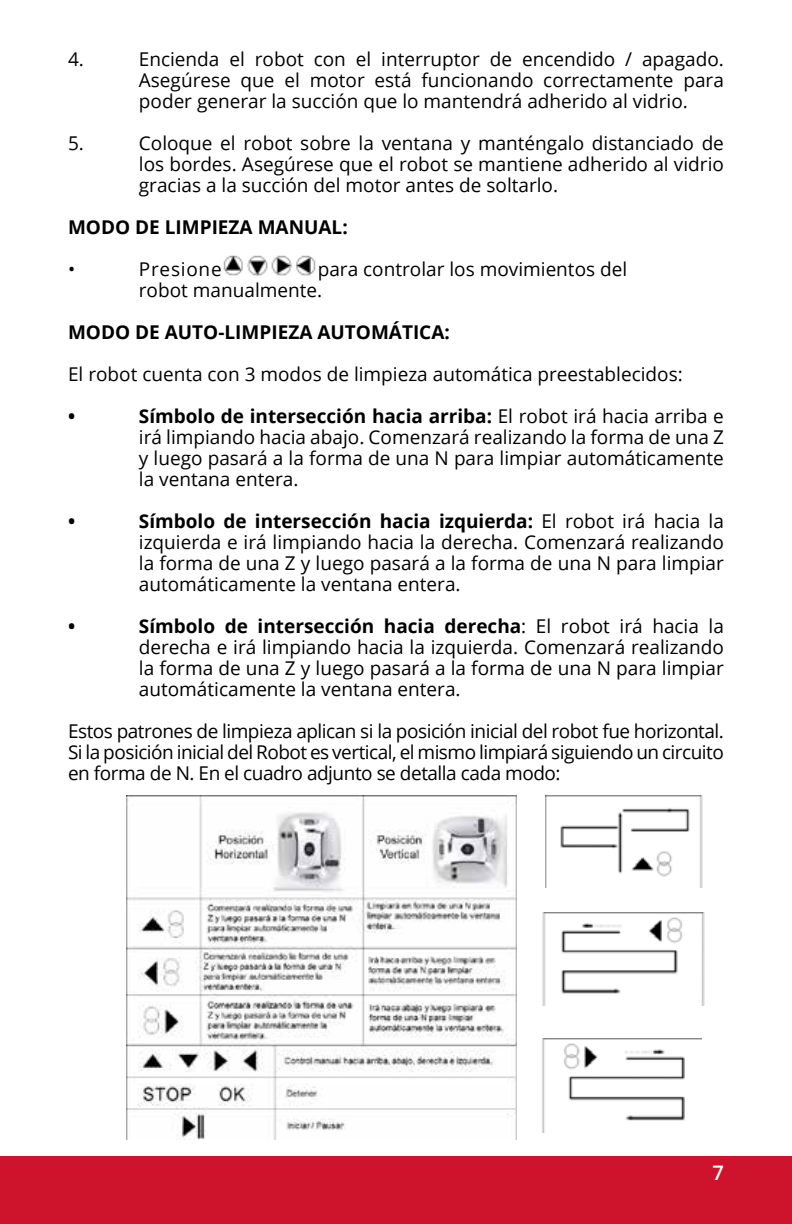
<style>
.page{position:relative;width:792px;height:1224px;background:#fff}
.page>*{position:absolute;margin:0;border:0;box-sizing:border-box;transform-origin:0 0}
.t1{font:600 20px "Open Sans";color:#fff}
.t2{font:19px/21px "Open Sans";color:#000;text-align:justify}
.t3{font:700 19px "Open Sans";color:#000}
.t4{font:19px "Open Sans";letter-spacing:.04em;color:#000}
.s1{font-weight:700}
</style>
<div class="page">
<div style="left:0;top:1156px;width:792px;height:68px;background:#ce132d"></div>
<img style="left:127px;top:796px;width:390px;height:343px">
<img style="left:545px;top:796px;width:158px;height:92px">
<img style="left:542px;top:912px;width:163px;height:94px">
<img style="left:542px;top:1039px;width:160px;height:94px">
<img style="left:223px;top:255px;width:93px;height:20px">
<p class="t2" style="left:68px;top:48px;width:17px">4.</p>
<p class="t2" style="left:139px;top:48px;width:587px">Encienda el robot con el interruptor de encendido / apagado.<br>Asegúrese que el motor está funcionando correctamente para poder generar la succión que lo mantendrá adherido al vidrio.</p>
<p class="t2" style="left:68px;top:132px;width:17px">5.</p>
<p class="t2" style="left:139px;top:132px;width:587px">Coloque el robot sobre la ventana y manténgalo distanciado de los bordes. Asegúrese que el robot se mantiene adherido al vidrio gracias a la succión del motor antes de soltarlo.</p>
<p class="t3" style="left:68px;top:213px;width:281px">MODO DE LIMPIEZA MANUAL:</p>
<p class="t2" style="left:68px;top:258px;width:9px">•</p>
<p class="t4" style="left:139px;top:256px;width:84px">Presione</p>
<p class="t2" style="left:139px;top:258px;width:490px;text-indent:179px">para controlar los movimientos del robot manualmente.</p>
<p class="t3" style="left:68px;top:318px;width:383px">MODO DE AUTO-LIMPIEZA AUTOMÁTICA:</p>
<p class="t2" style="left:68px;top:363px;width:616px">El robot cuenta con 3 modos de limpieza automática preestablecidos:</p>
<p class="t3" style="left:68px;top:402px;width:9px">•</p>
<p class="t2" style="left:139px;top:405px;width:587px"><span class="s1">Símbolo de intersección hacia arriba:</span> El robot irá hacia arriba e irá limpiando hacia abajo. Comenzará realizando la forma de una Z y luego pasará a la forma de una N para limpiar automáticamente la ventana entera.</p>
<p class="t3" style="left:68px;top:507px;width:9px">•</p>
<p class="t2" style="left:139px;top:510px;width:587px"><span class="s1">Símbolo de intersección hacia izquierda:</span> El robot irá hacia la izquierda e irá limpiando hacia la derecha. Comenzará realizando la forma de una Z y luego pasará a la forma de una N para limpiar automáticamente la ventana entera.</p>
<p class="t3" style="left:68px;top:612px;width:9px">•</p>
<p class="t2" style="left:139px;top:615px;width:587px"><span class="s1">Símbolo de intersección hacia derecha</span>: El robot irá hacia la derecha e irá limpiando hacia la izquierda. Comenzará realizando la forma de una Z y luego pasará a la forma de una N para limpiar automáticamente la ventana entera.</p>
<p class="t2" style="left:68px;top:720px;width:657px">Estos patrones de limpieza aplican si la posición inicial del robot fue horizontal.<br>Si la posición inicial del Robot es vertical, el mismo limpiará siguiendo un circuito en forma de N. En el cuadro adjunto se detalla cada modo:</p>
<p class="t1" style="left:713px;top:1160px;width:13px">7</p>
</div>
